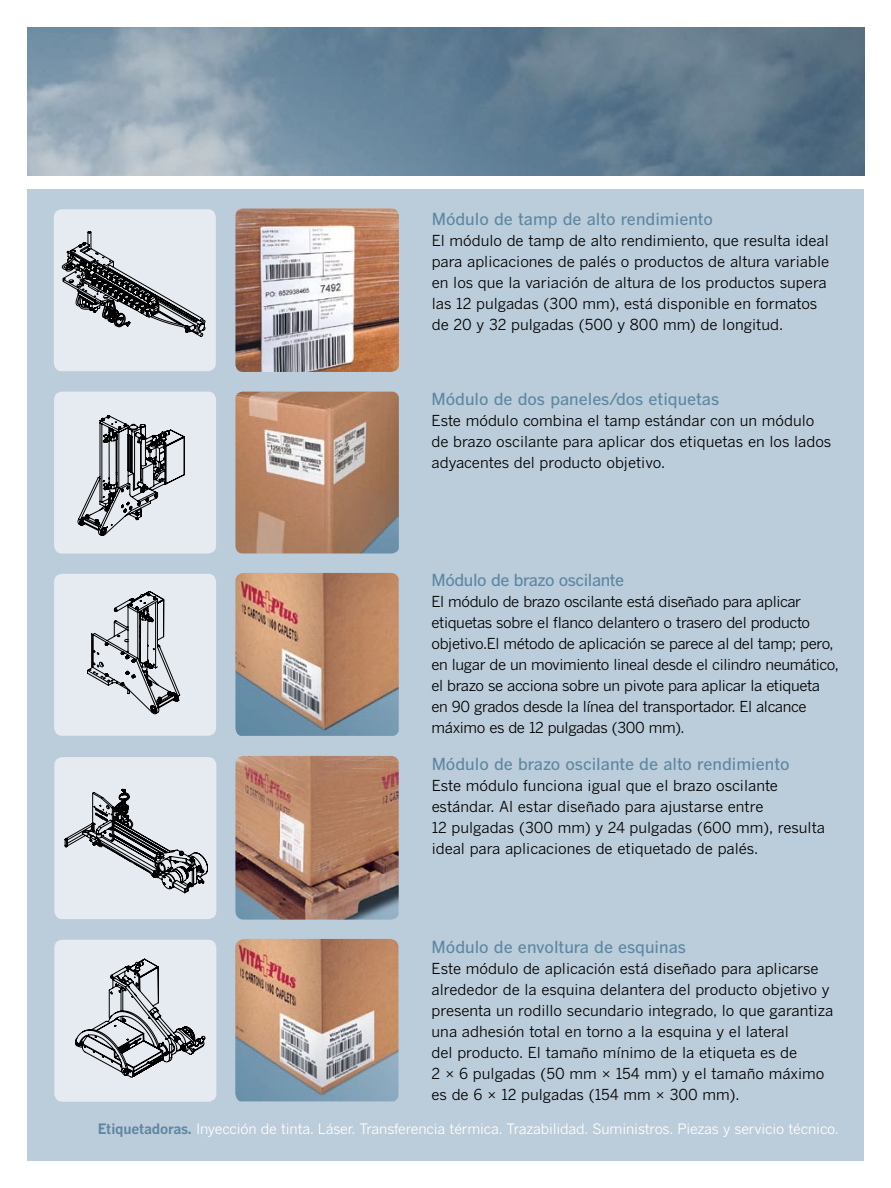
<style>
.page{position:relative;width:891px;height:1188px;background:#fff}
.page>*{position:absolute;margin:0;border:0;box-sizing:border-box;transform-origin:0 0}
.t1{font:500 16.5px "Benton Gothic";color:#5d87a1}
.t2{font:500 16.5px "Benton Gothic";letter-spacing:-.025em;color:#5d87a1}
.t3{font:15px/21px "Benton Gothic";color:#000}
.t4{font:15px/21px "Benton Gothic";letter-spacing:-.025em;color:#000}
.t5{font:14.25px "Benton Gothic";letter-spacing:-.01em;color:#fff}
.s1{font-weight:700;color:#5d87a1}
</style>
<div class="page">
<div style="left:27px;top:189px;width:837px;height:972px;background:#bbccda"></div>
<img style="left:27px;top:27px;width:837px;height:149px">
<img style="left:235px;top:209px;width:164px;height:163px">
<img style="left:235px;top:392px;width:164px;height:162px">
<img style="left:235px;top:573px;width:164px;height:163px">
<img style="left:235px;top:756px;width:164px;height:164px">
<img style="left:235px;top:939px;width:163px;height:162px">
<div style="left:54px;top:940px;width:162px;height:162px;background:#e6ebf1;border-radius:8px"></div>
<svg style="left:76px;top:959px;width:129px;height:118px"></svg>
<div style="left:54px;top:209px;width:162px;height:162px;background:#e6ebf1;border-radius:8px"></div>
<svg style="left:62px;top:231px;width:143px;height:106px"></svg>
<div style="left:54px;top:392px;width:162px;height:162px;background:#e6ebf1;border-radius:8px"></div>
<svg style="left:78px;top:415px;width:107px;height:121px"></svg>
<div style="left:54px;top:757px;width:162px;height:162px;background:#e6ebf1;border-radius:8px"></div>
<svg style="left:65px;top:789px;width:143px;height:104px"></svg>
<div style="left:54px;top:574px;width:162px;height:162px;background:#e6ebf1;border-radius:8px"></div>
<svg style="left:87px;top:591px;width:93px;height:123px"></svg>
<p class="t1" style="left:432px;top:209px;width:283px">Módulo de tamp de alto rendimiento</p>
<p class="t3" style="left:432px;top:230px;width:399px">El módulo de tamp de alto rendimiento, que resulta ideal para aplicaciones de palés o productos de altura variable en los que la variación de altura de los productos supera las 12 pulgadas (300 mm), está disponible en formatos de 20 y 32 pulgadas (500 y 800 mm) de longitud.</p>
<p class="t1" style="left:432px;top:389px;width:289px">Módulo de dos paneles/dos etiquetas</p>
<p class="t3" style="left:432px;top:410px;width:401px">Este módulo combina el tamp estándar con un módulo de brazo oscilante para aplicar dos etiquetas en los lados adyacentes del producto objetivo.</p>
<p class="t2" style="left:432px;top:571px;width:194px">Módulo de brazo oscilante</p>
<p class="t4" style="left:432px;top:592px;width:409px">El módulo de brazo oscilante está diseñado para aplicar etiquetas sobre el flanco delantero o trasero del producto objetivo.El método de aplicación se parece al del tamp; pero, en lugar de un movimiento lineal desde el cilindro neumático, el brazo se acciona sobre un pivote para aplicar la etiqueta en 90 grados desde la línea del transportador. El alcance máximo es de 12 pulgadas (300 mm).</p>
<p class="t1" style="left:432px;top:754px;width:359px">Módulo de brazo oscilante de alto rendimiento</p>
<p class="t3" style="left:432px;top:775px;width:395px">Este módulo funciona igual que el brazo oscilante estándar. Al estar diseñado para ajustarse entre<br>12 pulgadas (300 mm) y 24 pulgadas (600 mm), resulta ideal para aplicaciones de etiquetado de palés.</p>
<p class="t1" style="left:432px;top:937px;width:256px">Módulo de envoltura de esquinas</p>
<p class="t3" style="left:432px;top:958px;width:403px">Este módulo de aplicación está diseñado para aplicarse alrededor de la esquina delantera del producto objetivo y presenta un rodillo secundario integrado, lo que garantiza una adhesión total en torno a la esquina y el lateral<br>del producto. El tamaño mínimo de la etiqueta es de<br>2 × 6 pulgadas (50 mm × 154 mm) y el tamaño máximo es de 6 × 12 pulgadas (154 mm × 300 mm).</p>
<p class="t5" style="left:98px;top:1121px;width:742px"><span class="s1">Etiquetadoras.</span> Inyección de tinta. Láser. Transferencia térmica. Trazabilidad. Suministros. Piezas y servicio técnico.</p>
</div>
